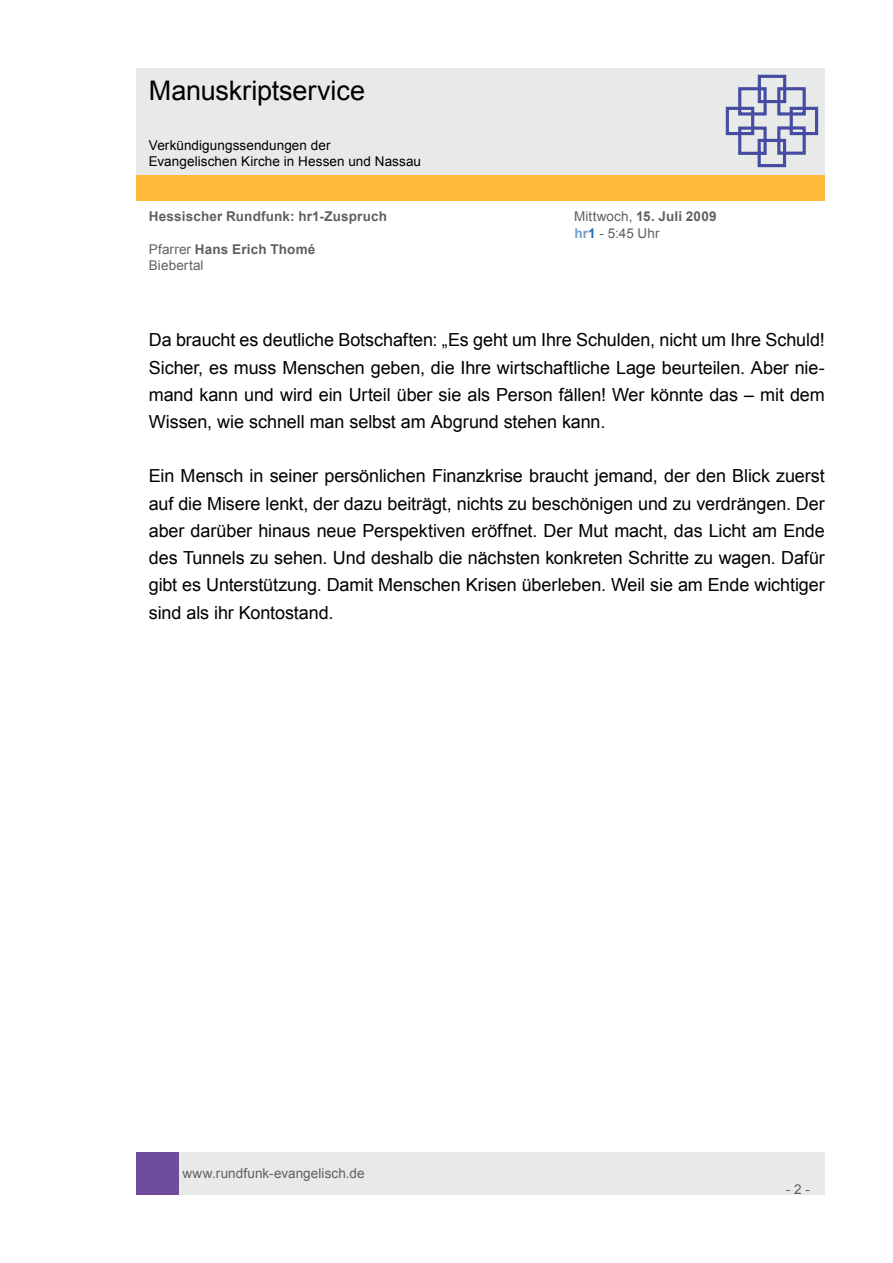
<style>
.page{position:relative;width:893px;height:1263px;background:#fff}
.page>*{position:absolute;margin:0;border:0;box-sizing:border-box;transform-origin:0 0}
.t1{font:27px "Arial";letter-spacing:-.005em;color:#000}
.t2{font:18px/27.2px "Arial";letter-spacing:-.005em;color:#000;text-align:justify}
.t3{font:13.5px/16.2px "Arial";letter-spacing:.01em;color:#606060}
.t4{font:13.5px/16.2px "Arial";letter-spacing:.005em;color:#000}
.t5{font:700 13.5px "Arial";letter-spacing:.015em;color:#606060}
.s1{font-weight:700}
.s2{font-weight:700;color:#71a0cc}
.s3{font-weight:700;color:#2369b2}
</style>
<div class="page">
<div style="left:179px;top:1152px;width:646px;height:43px;background:#e8e9e9"></div>
<div style="left:136px;top:1152px;width:43px;height:43px;background:#704c9c"></div>
<div style="left:136px;top:175px;width:689px;height:26px;background:#ffb93a"></div>
<div style="left:136px;top:68px;width:689px;height:106px;background:#e8e9e9"></div>
<svg style="left:725px;top:74px;width:94px;height:94px"></svg>
<h1 class="t1" style="left:149px;top:73px;width:218px">Manuskriptservice</h1>
<p class="t4" style="left:149px;top:137px;width:274px">Verkündigungssendungen der<br>Evangelischen Kirche in Hessen und Nassau</p>
<p class="t5" style="left:149px;top:208px;width:240px">Hessischer Rundfunk: hr1-Zuspruch</p>
<p class="t3" style="left:574px;top:209px;width:144px">Mittwoch, <span class="s1">15. Juli 2009 </span><span class="s2">hr</span><span class="s3">1</span> - 5:45 Uhr</p>
<p class="t3" style="left:149px;top:241px;width:168px">Pfarrer <span class="s1">Hans Erich Thomé<br></span>Biebertal</p>
<p class="t2" style="left:149px;top:327px;width:678px">Da braucht es deutliche Botschaften: „Es geht um Ihre Schulden, nicht um Ihre Schuld!<br>Sicher, es muss Menschen geben, die Ihre wirtschaftliche Lage beurteilen. Aber nie&shy;mand kann und wird ein Urteil über sie als Person fällen! Wer könnte das – mit dem Wissen, wie schnell man selbst am Abgrund stehen kann.</p>
<p class="t2" style="left:149px;top:463px;width:677px">Ein Mensch in seiner persönlichen Finanzkrise braucht jemand, der den Blick zuerst auf die Misere lenkt, der dazu beiträgt, nichts zu beschönigen und zu verdrängen. Der aber darüber hinaus neue Perspektiven eröffnet. Der Mut macht, das Licht am Ende des Tunnels zu sehen. Und deshalb die nächsten konkreten Schritte zu wagen. Dafür gibt es Unterstützung. Damit Menschen Krisen überleben. Weil sie am Ende wichtiger sind als ihr Kontostand.</p>
<p class="t3" style="left:182px;top:1165px;width:184px">www.rundfunk-evangelisch.de</p>
<p class="t3" style="left:786px;top:1181px;width:26px">- 2 -</p>
</div>
